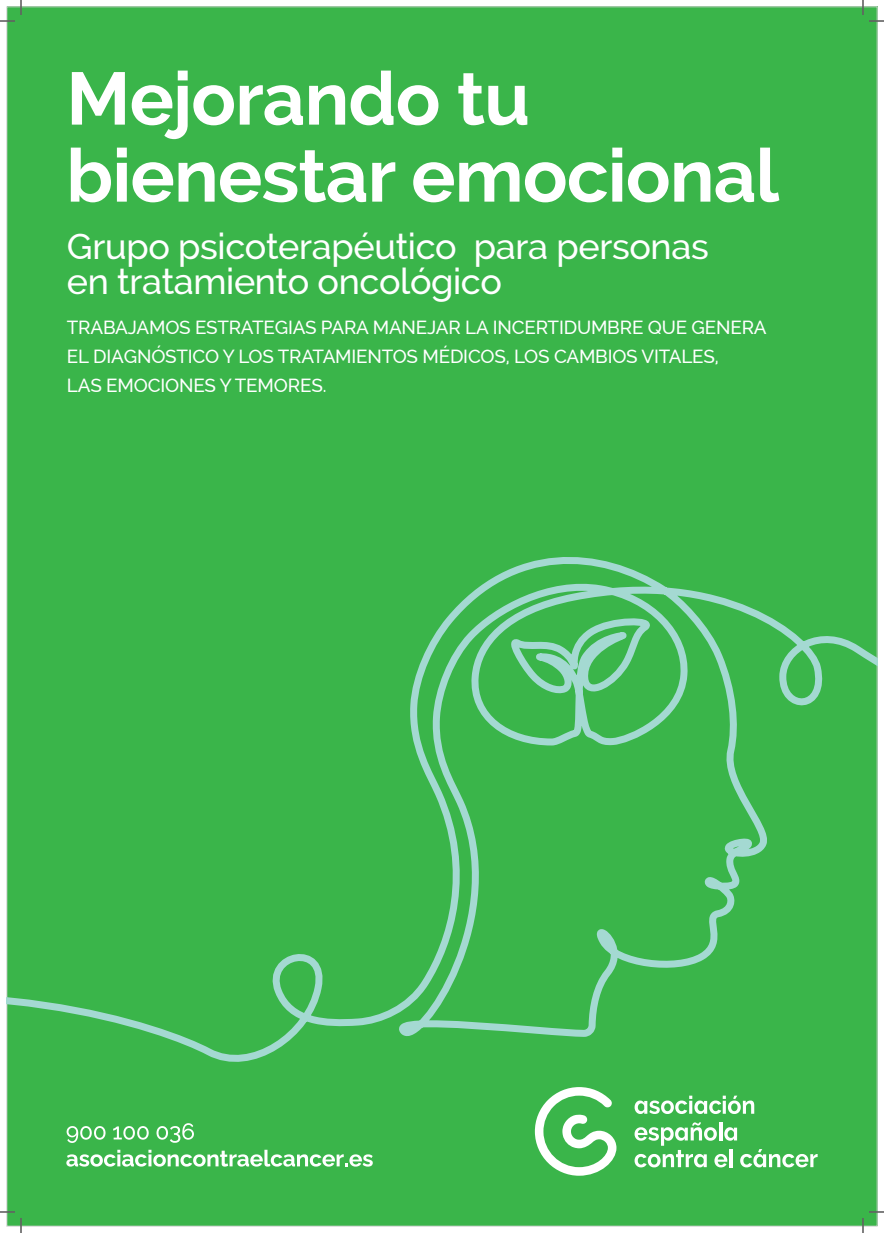
<style>
.page{position:relative;width:884px;height:1233px;background:#fff}
.page>*{position:absolute;margin:0;border:0;box-sizing:border-box;transform-origin:0 0}
.t1{font:700 74px "Raleway";letter-spacing:-.01em;color:#fff}
.t2{font:500 36px/35px "Raleway";letter-spacing:-.01em;color:#fff}
.t3{font:500 19px/29px "Raleway";letter-spacing:-.01em;color:#fff}
</style>
<div class="page">
<div style="left:7px;top:7px;width:870px;height:1219px;background:#3ab54a"></div>
<svg style="left:67px;top:1126px;width:39px;height:17px"></svg>
<svg style="left:113px;top:1126px;width:36px;height:13px"></svg>
<svg style="left:157px;top:1123px;width:37px;height:19px"></svg>
<svg style="left:66px;top:1149px;width:307px;height:17px"></svg>
<svg style="left:535px;top:1087px;width:81px;height:88px"></svg>
<svg style="left:634px;top:1122px;width:184px;height:45px"></svg>
<svg style="left:635px;top:1095px;width:119px;height:19px"></svg>
<svg style="left:7px;top:534px;width:870px;height:550px"></svg>
<svg style="left:0;top:1211px;width:15px;height:1px"></svg>
<svg style="left:869px;top:1211px;width:15px;height:1px"></svg>
<svg style="left:0;top:0;width:22px;height:22px"></svg>
<svg style="left:20px;top:1218px;width:2px;height:15px"></svg>
<svg style="left:862px;top:0;width:22px;height:22px"></svg>
<svg style="left:862px;top:1218px;width:2px;height:15px"></svg>
<p class="t1" style="left:66px;top:56px;width:465px">Mejorando tu</p>
<p class="t1" style="left:66px;top:133px;width:714px">bienestar emocional</p>
<p class="t2" style="left:67px;top:229px;width:643px">Grupo psicoterapéutico para personas en tratamiento oncológico</p>
<p class="t3" style="left:67px;top:312px;width:701px">TRABAJAMOS ESTRATEGIAS PARA MANEJAR LA INCERTIDUMBRE QUE GENERA<br>EL DIAGNÓSTICO Y LOS TRATAMIENTOS MÉDICOS, LOS CAMBIOS VITALES,<br>LAS EMOCIONES Y TEMORES.</p>
</div>
